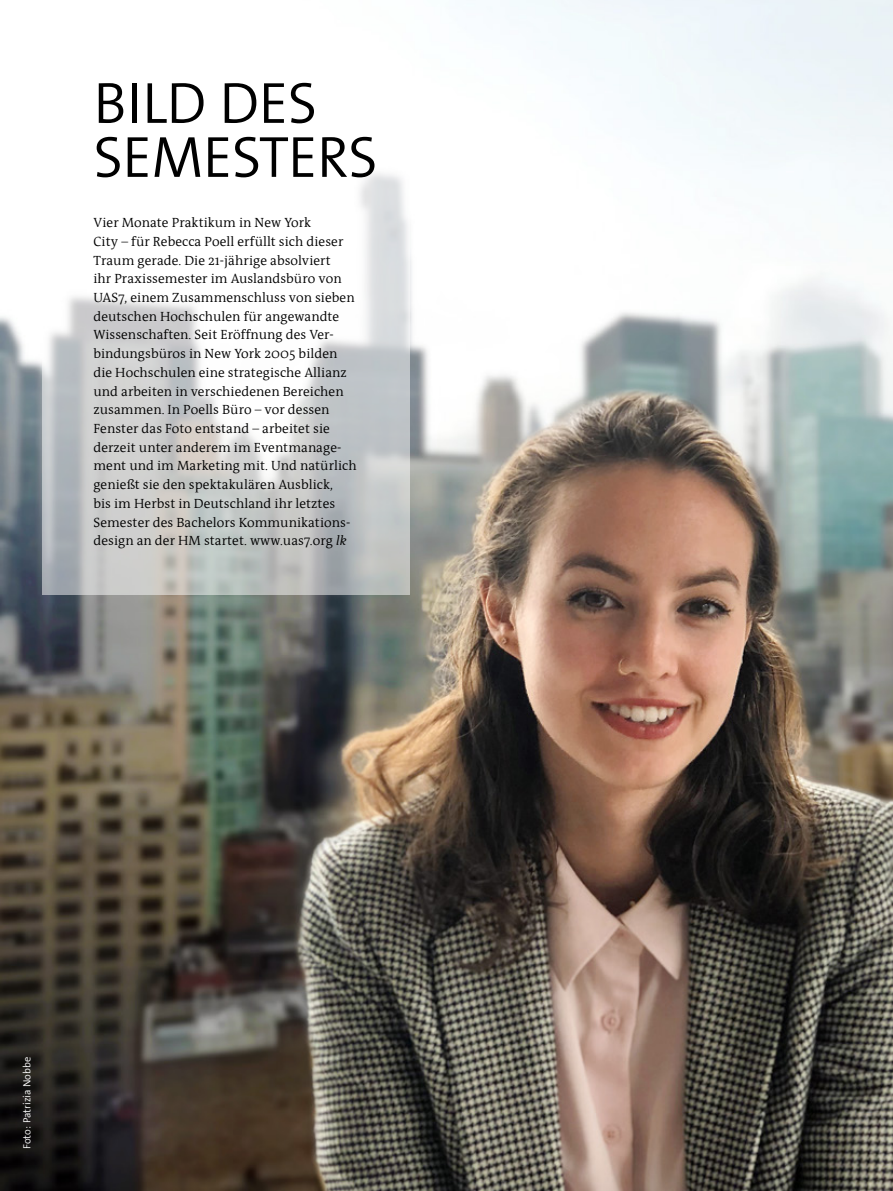
<style>
.page{position:relative;width:893px;height:1191px;background:#fff}
.page>*{position:absolute;margin:0;border:0;box-sizing:border-box;transform-origin:0 0}
.t1{font:58.5px/54px "FHM The Sans";letter-spacing:-.01em;color:#000}
.t2{font:13.5px/18.8px "FHM Antiqua";letter-spacing:.005em;color:#000}
.t3{font:10.5px "FHM The Sans";letter-spacing:.005em;color:#fff}
.s1{font-style:italic}
</style>
<div class="page">
<img style="left:0;top:0;width:893px;height:1191px">
<svg style="left:43px;top:0;width:367px;height:594px"></svg>
<h1 class="t1" style="left:93px;top:78px;width:286px">BILD DES<br>SEMESTERS</h1>
<p class="t2" style="left:93px;top:214px;width:265px">Vier Monate Praktikum in New York<br>City – für Rebecca Poell erfüllt sich dieser Traum gerade. Die 21-jährige absolviert<br>ihr Praxissemester im Auslandsbüro von UAS7, einem Zusammenschluss von sieben deutschen Hochschulen für angewandte Wissenschaften. Seit Eröffnung des Ver&shy;bindungsbüros in New York 2005 bilden die Hochschulen eine strategische Allianz und arbeiten in verschiedenen Bereichen zusammen. In Poells Büro – vor dessen Fenster das Foto entstand – arbeitet sie derzeit unter anderem im Eventmanage&shy;ment und im Marketing mit. Und natürlich genießt sie den spektakulären Ausblick,<br>bis im Herbst in Deutschland ihr letztes Semester des Bachelors Kommunikations&shy;design an der HM startet. www.uas7.org <span class="s1">lk</span></p>
<p class="t3" style="left:22px;top:1149px;width:94px;rotate:-90deg">Foto: Patrizia Nobbe</p>
</div>
